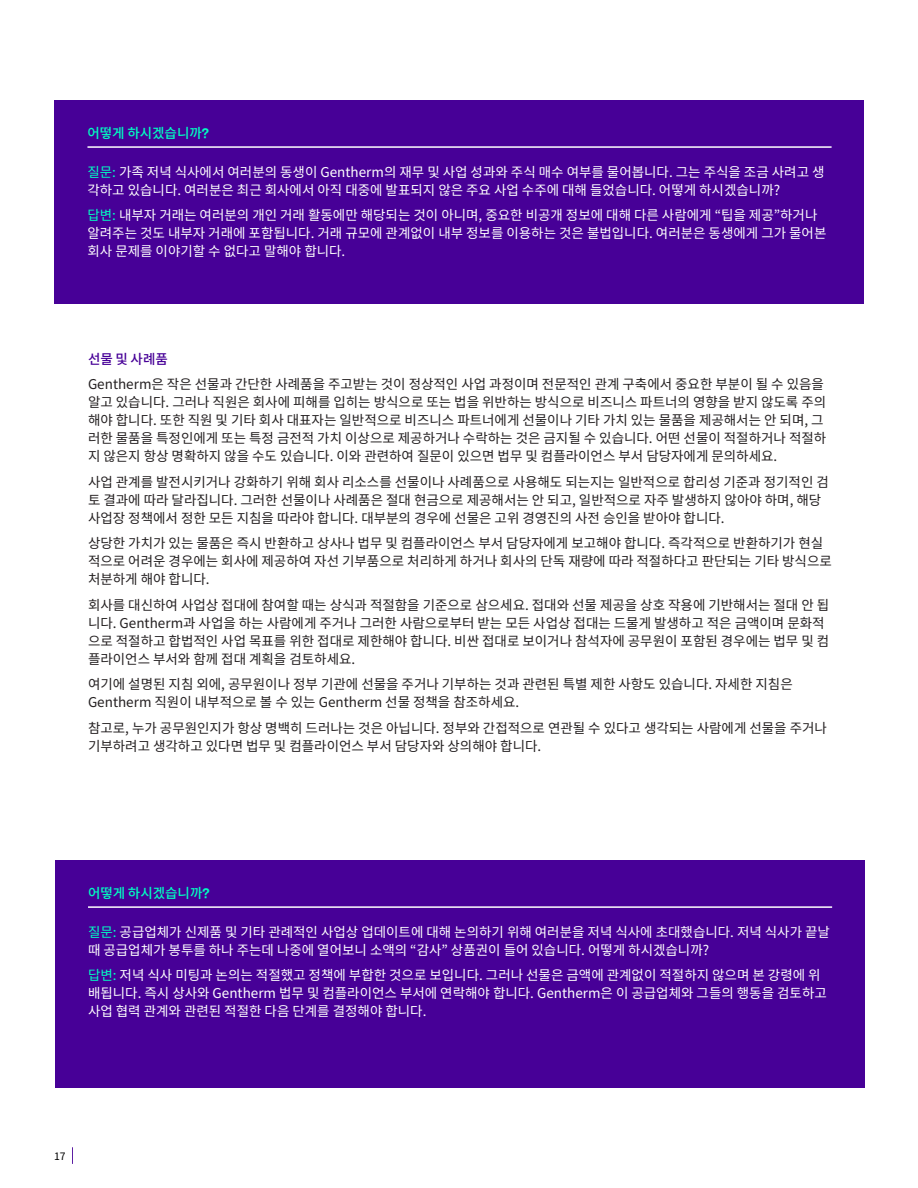
<style>
.page{position:relative;width:918px;height:1188px;background:#fff}
.page>*{position:absolute;margin:0;border:0;box-sizing:border-box;transform-origin:0 0}
._05_-_Body_Text{font:13.5px/18px "Noto Sans KR";color:#231f20}
._05_-_Body_Text-2{font:13.5px/18px "Noto Sans KR";color:#fff}
._04_-_Sub_header{font:500 13.5px "Noto Sans KR";color:#00ffc2}
._04_-_Sub_header-2{font:500 13.5px "Noto Sans KR";color:#470097}
.t1{font:10.5px "Noto Sans KR";color:#000}
.s1{font-family:"PP Neue Montreal";font-weight:600}
.s2{color:#00ffc2}
</style>
<div class="page">
<svg style="left:72px;top:1147px;width:1px;height:17px"></svg>
<div style="left:54px;top:100px;width:810px;height:204px;background:#470097"></div>
<hr style="left:87px;top:146px;width:745px;height:2px;background:#fff">
<div style="left:55px;top:860px;width:810px;height:228px;background:#470097"></div>
<hr style="left:88px;top:906px;width:744px;height:2px;background:#fff">
<p class="_04_-_Sub_header" style="left:87px;top:126px;width:123px">어떻게 하시겠습니까<span class="s1">?</span></p>
<p class="_05_-_Body_Text-2" style="left:87px;top:163px;width:739px"><span class="s2">질문:</span> 가족 저녁 식사에서 여러분의 동생이 Gentherm의 재무 및 사업 성과와 주식 매수 여부를 물어봅니다. 그는 주식을 조금 사려고 생 각하고 있습니다. 여러분은 최근 회사에서 아직 대중에 발표되지 않은 주요 사업 수주에 대해 들었습니다. 어떻게 하시겠습니까?</p>
<p class="_05_-_Body_Text-2" style="left:87px;top:206px;width:740px"><span class="s2">답변:</span> 내부자 거래는 여러분의 개인 거래 활동에만 해당되는 것이 아니며, 중요한 비공개 정보에 대해 다른 사람에게 “팁을 제공”하거나 알려주는 것도 내부자 거래에 포함됩니다. 거래 규모에 관계없이 내부 정보를 이용하는 것은 불법입니다. 여러분은 동생에게 그가 물어본 회사 문제를 이야기할 수 없다고 말해야 합니다.</p>
<p class="_04_-_Sub_header-2" style="left:88px;top:351px;width:81px">선물 및 사례품</p>
<p class="_05_-_Body_Text" style="left:88px;top:375px;width:740px">Gentherm은 작은 선물과 간단한 사례품을 주고받는 것이 정상적인 사업 과정이며 전문적인 관계 구축에서 중요한 부분이 될 수 있음을 알고 있습니다. 그러나 직원은 회사에 피해를 입히는 방식으로 또는 법을 위반하는 방식으로 비즈니스 파트너의 영향을 받지 않도록 주의 해야 합니다. 또한 직원 및 기타 회사 대표자는 일반적으로 비즈니스 파트너에게 선물이나 기타 가치 있는 물품을 제공해서는 안 되며, 그 러한 물품을 특정인에게 또는 특정 금전적 가치 이상으로 제공하거나 수락하는 것은 금지될 수 있습니다. 어떤 선물이 적절하거나 적절하 지 않은지 항상 명확하지 않을 수도 있습니다. 이와 관련하여 질문이 있으면 법무 및 컴플라이언스 부서 담당자에게 문의하세요.</p>
<p class="_05_-_Body_Text" style="left:88px;top:473px;width:742px">사업 관계를 발전시키거나 강화하기 위해 회사 리소스를 선물이나 사례품으로 사용해도 되는지는 일반적으로 합리성 기준과 정기적인 검 토 결과에 따라 달라집니다. 그러한 선물이나 사례품은 절대 현금으로 제공해서는 안 되고, 일반적으로 자주 발생하지 않아야 하며, 해당 사업장 정책에서 정한 모든 지침을 따라야 합니다. 대부분의 경우에 선물은 고위 경영진의 사전 승인을 받아야 합니다.</p>
<p class="_05_-_Body_Text" style="left:88px;top:534px;width:745px">상당한 가치가 있는 물품은 즉시 반환하고 상사나 법무 및 컴플라이언스 부서 담당자에게 보고해야 합니다. 즉각적으로 반환하기가 현실 적으로 어려운 경우에는 회사에 제공하여 자선 기부품으로 처리하게 하거나 회사의 단독 재량에 따라 적절하다고 판단되는 기타 방식으로 처분하게 해야 합니다.</p>
<p class="_05_-_Body_Text" style="left:88px;top:596px;width:743px">회사를 대신하여 사업상 접대에 참여할 때는 상식과 적절함을 기준으로 삼으세요. 접대와 선물 제공을 상호 작용에 기반해서는 절대 안 됩 니다. Gentherm과 사업을 하는 사람에게 주거나 그러한 사람으로부터 받는 모든 사업상 접대는 드물게 발생하고 적은 금액이며 문화적 으로 적절하고 합법적인 사업 목표를 위한 접대로 제한해야 합니다. 비싼 접대로 보이거나 참석자에 공무원이 포함된 경우에는 법무 및 컴 플라이언스 부서와 함께 접대 계획을 검토하세요.</p>
<p class="_05_-_Body_Text" style="left:88px;top:675px;width:706px">여기에 설명된 지침 외에, 공무원이나 정부 기관에 선물을 주거나 기부하는 것과 관련된 특별 제한 사항도 있습니다. 자세한 지침은<br>Gentherm 직원이 내부적으로 볼 수 있는 Gentherm 선물 정책을 참조하세요.</p>
<p class="_05_-_Body_Text" style="left:88px;top:719px;width:740px">참고로, 누가 공무원인지가 항상 명백히 드러나는 것은 아닙니다. 정부와 간접적으로 연관될 수 있다고 생각되는 사람에게 선물을 주거나 기부하려고 생각하고 있다면 법무 및 컴플라이언스 부서 담당자와 상의해야 합니다.</p>
<p class="_04_-_Sub_header" style="left:88px;top:886px;width:123px">어떻게 하시겠습니까<span class="s1">?</span></p>
<p class="_05_-_Body_Text-2" style="left:88px;top:923px;width:744px"><span class="s2">질문:</span> 공급업체가 신제품 및 기타 관례적인 사업상 업데이트에 대해 논의하기 위해 여러분을 저녁 식사에 초대했습니다. 저녁 식사가 끝날 때 공급업체가 봉투를 하나 주는데 나중에 열어보니 소액의 “감사” 상품권이 들어 있습니다. 어떻게 하시겠습니까?</p>
<p class="_05_-_Body_Text-2" style="left:88px;top:966px;width:740px"><span class="s2">답변:</span> 저녁 식사 미팅과 논의는 적절했고 정책에 부합한 것으로 보입니다. 그러나 선물은 금액에 관계없이 적절하지 않으며 본 강령에 위 배됩니다. 즉시 상사와 Gentherm 법무 및 컴플라이언스 부서에 연락해야 합니다. Gentherm은 이 공급업체와 그들의 행동을 검토하고 사업 협력 관계와 관련된 적절한 다음 단계를 결정해야 합니다.</p>
<p class="t1" style="left:54px;top:1150px;width:13px">17</p>
</div>
